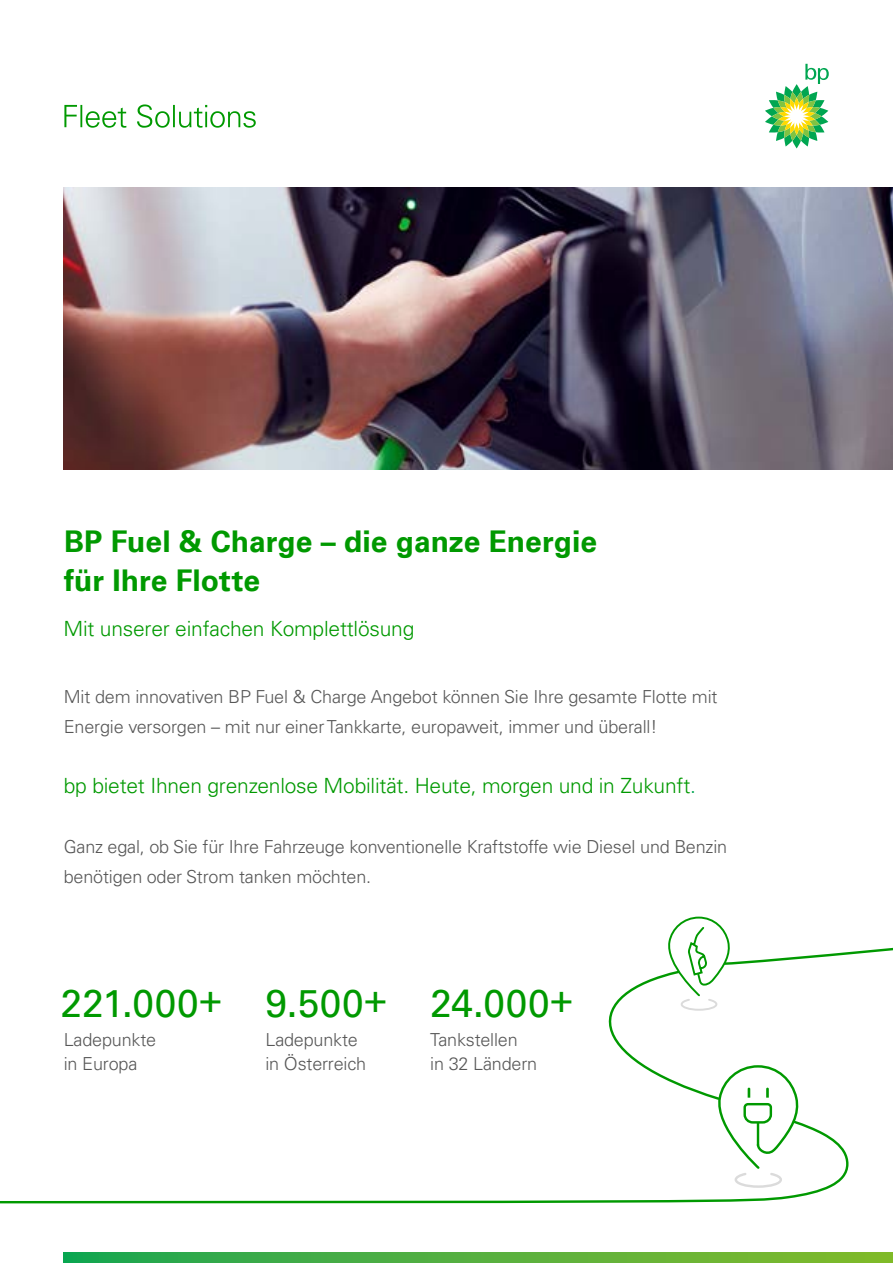
<style>
.page{position:relative;width:893px;height:1263px;background:#fff}
.page>*{position:absolute;margin:0;border:0;box-sizing:border-box;transform-origin:0 0}
.t1{font:39px "Universfor BP";letter-spacing:.015em;color:#090}
.t2{font:700 30px/39px "Universfor BP";color:#090}
.t3{font:300 21px "Universfor BP";letter-spacing:-.01em;color:#090}
.t4{font:300 18px/24px "Universfor BP";letter-spacing:-.01em;color:#575757}
.s1{color:#00a651}
</style>
<div class="page">
<svg style="left:64px;top:1253px;width:829px;height:10px;background:#52af3e"></svg>
<img style="left:64px;top:188px;width:829px;height:282px">
<svg style="left:765px;top:64px;width:64px;height:84px"></svg>
<svg style="left:64px;top:104px;width:192px;height:24px"></svg>
<svg style="left:0;top:975px;width:849px;height:229px"></svg>
<svg style="left:712px;top:1064px;width:88px;height:125px"></svg>
<svg style="left:663px;top:916px;width:230px;height:96px"></svg>
<h2 class="t2" style="left:64px;top:522px;width:534px">BP Fuel &amp; Charge – die ganze Energie für Ihre Flotte</h2>
<p class="t3" style="left:63px;top:616px;width:352px">Mit unserer einfachen Komplettlösung</p>
<p class="t4" style="left:64px;top:682px;width:655px;line-height:30px">Mit dem innovativen BP Fuel &amp; Charge Angebot können Sie Ihre gesamte Flotte mit<br>Energie versorgen – mit nur einer Tankkarte, europaweit, immer und überall!</p>
<p class="t3" style="left:64px;top:773px;width:634px">bp bietet Ihnen grenzenlose Mobilität. Heute, morgen und in Zukunft<span class="s1">.</span></p>
<p class="t4" style="left:64px;top:832px;width:665px;line-height:30px">Ganz egal, ob Sie für Ihre Fahrzeuge konventionelle Kraftstoffe wie Diesel und Benzin benötigen oder Strom tanken möchten.</p>
<h1 class="t1" style="left:61px;top:979px;width:514px">221.000+ 9.500+ 24.000+</h1>
<p class="t4" style="left:64px;top:1027px;width:94px">Ladepunkte in Europa</p>
<p class="t4" style="left:265px;top:1027px;width:102px">Ladepunkte in Österreich</p>
<p class="t4" style="left:430px;top:1027px;width:108px">Tankstellen<br>in 32 Ländern</p>
</div>
